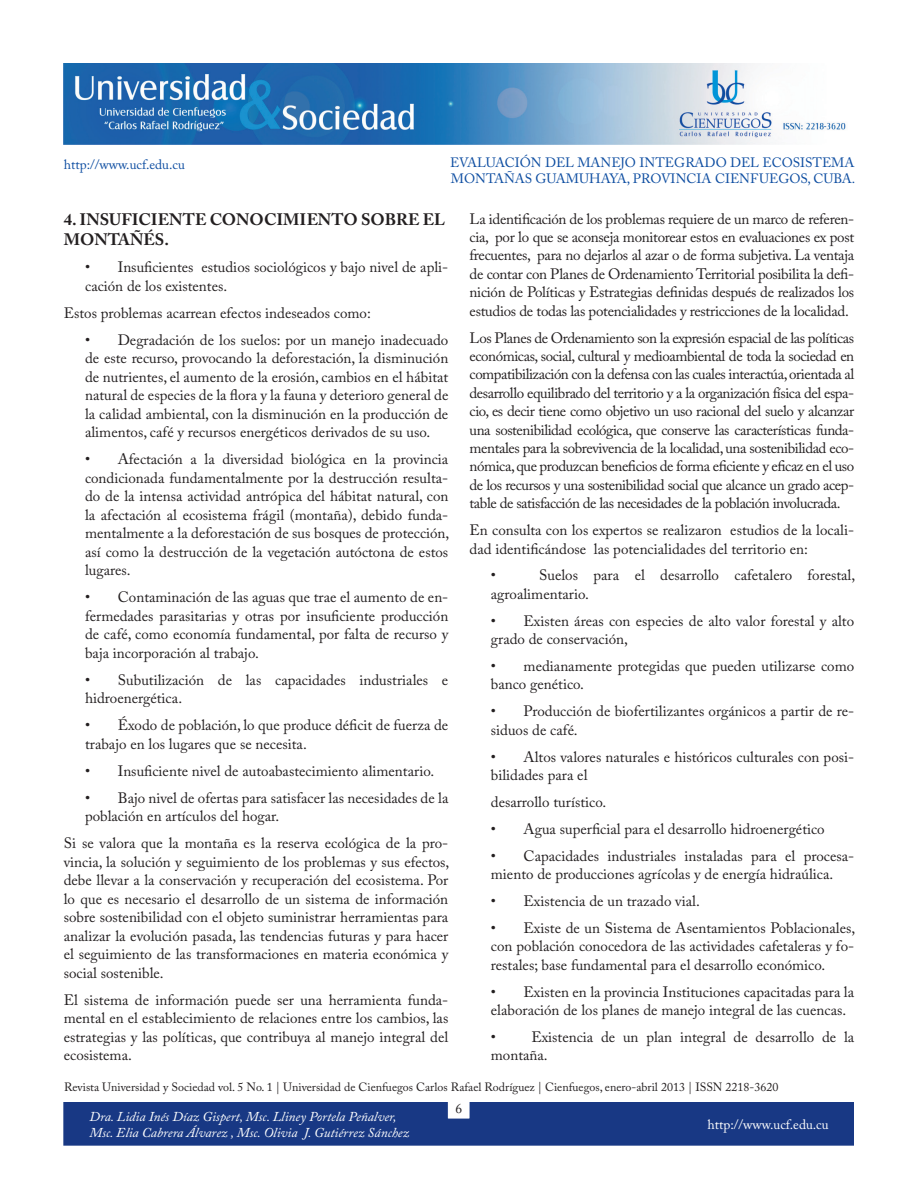
<style>
.page{position:relative;width:918px;height:1188px;background:#fff}
.page>*{position:absolute;margin:0;border:0;box-sizing:border-box;transform-origin:0 0}
.subtítulos{font:700 16.5px/20.2px "Adobe Caslon Pro";color:#231f20}
.texto_sangria{font:15px/18.5px "Adobe Caslon Pro";color:#231f20}
.texto{font:15px/18.5px "Adobe Caslon Pro";color:#231f20;text-align:justify}
.t1{font:13.5px/16.2px "Adobe Caslon Pro";color:#0d4da1}
.t2{font:italic 13.5px/16.2px "Adobe Caslon Pro";color:#fff}
.t3{font:13.5px "Adobe Caslon Pro";color:#fff}
.t4{font:13.5px "Adobe Caslon Pro";color:#231f20}
.t5{font:12px "Adobe Caslon Pro";color:#231f20}
</style>
<div class="page">
<img style="left:64px;top:64px;width:782px;height:80px">
<div style="left:64px;top:1103px;width:790px;height:42px;background:#183884"></div>
<p class="t1" style="left:450px;top:154px;width:407px">EVALUACIÓN DEL MANEJO INTEGRADO DEL ECOSISTEMA<br>MONTAÑAS GUAMUHAYA, PROVINCIA CIENFUEGOS, CUBA.</p>
<p class="t1" style="left:64px;top:156px;width:123px">http://www.ucf.edu.cu</p>
<p class="subtítulos" style="left:64px;top:209px;width:383px">4. INSUFICIENTE CONOCIMIENTO SOBRE EL<br>MONTAÑÉS.</p>
<p class="texto_sangria" style="left:85px;top:258px;width:365px">• Insuficientes estudios sociológicos y bajo nivel de apli&shy;cación de los existentes.</p>
<p class="texto" style="left:64px;top:303px;width:309px">Estos problemas acarrean efectos indeseados como:</p>
<p class="texto_sangria" style="left:85px;top:330px;width:365px;text-align:justify">• Degradación de los suelos: por un manejo inadecuado de este recurso, provocando la deforestación, la disminución de nutrientes, el aumento de la erosión, cambios en el hábitat natural de especies de la flora y la fauna y deterioro general de la calidad ambiental, con la disminución en la producción de alimentos, café y recursos energéticos derivados de su uso.</p>
<p class="texto_sangria" style="left:85px;top:450px;width:366px;text-align:justify">• Afectación a la diversidad biológica en la provincia condicionada fundamentalmente por la destrucción resulta&shy;do de la intensa actividad antrópica del hábitat natural, con la afectación al ecosistema frágil (montaña), debido funda&shy;mentalmente a la deforestación de sus bosques de protección, así como la destrucción de la vegetación autóctona de estos lugares.</p>
<p class="texto_sangria" style="left:85px;top:588px;width:365px;text-align:justify">• Contaminación de las aguas que trae el aumento de en&shy;fermedades parasitarias y otras por insuficiente producción de café, como economía fundamental, por falta de recurso y baja incorporación al trabajo.</p>
<p class="texto_sangria" style="left:85px;top:670px;width:365px">• Subutilización de las capacidades industriales e hidroenergética.</p>
<p class="texto_sangria" style="left:85px;top:716px;width:365px">• Éxodo de población, lo que produce déficit de fuerza de trabajo en los lugares que se necesita.</p>
<p class="texto_sangria" style="left:85px;top:761px;width:351px">• Insuficiente nivel de autoabastecimiento alimentario.</p>
<p class="texto_sangria" style="left:85px;top:788px;width:365px">• Bajo nivel de ofertas para satisfacer las necesidades de la población en artículos del hogar.</p>
<p class="texto" style="left:64px;top:834px;width:387px">Si se valora que la montaña es la reserva ecológica de la pro&shy;vincia, la solución y seguimiento de los problemas y sus efectos, debe llevar a la conservación y recuperación del ecosistema. Por lo que es necesario el desarrollo de un sistema de información sobre sostenibilidad con el objeto suministrar herramientas para analizar la evolución pasada, las tendencias futuras y para hacer el seguimiento de las transformaciones en materia económica y social sostenible.</p>
<p class="texto" style="left:64px;top:991px;width:386px">El sistema de información puede ser una herramienta funda&shy;mental en el establecimiento de relaciones entre los cambios, las estrategias y las políticas, que contribuya al manejo integral del ecosistema.</p>
<p class="texto" style="left:470px;top:209px;width:386px">La identificación de los problemas requiere de un marco de referen&shy;cia, por lo que se aconseja monitorear estos en evaluaciones ex post frecuentes, para no dejarlos al azar o de forma subjetiva. La ventaja de contar con Planes de Ordenamiento Territorial posibilita la defi&shy;nición de Políticas y Estrategias definidas después de realizados los estudios de todas las potencialidades y restricciones de la localidad.</p>
<p class="texto" style="left:470px;top:328px;width:386px">Los Planes de Ordenamiento son la expresión espacial de las políticas económicas, social, cultural y medioambiental de toda la sociedad en compatibilización con la defensa con las cuales interactúa, orientada al desarrollo equilibrado del territorio y a la organización física del espa&shy;cio, es decir tiene como objetivo un uso racional del suelo y alcanzar una sostenibilidad ecológica, que conserve las características funda&shy;mentales para la sobrevivencia de la localidad, una sostenibilidad eco&shy;nómica, que produzcan beneficios de forma eficiente y eficaz en el uso de los recursos y una sostenibilidad social que alcance un grado acep&shy;table de satisfacción de las necesidades de la población involucrada.</p>
<p class="texto" style="left:470px;top:521px;width:386px">En consulta con los expertos se realizaron estudios de la locali&shy;dad identificándose las potencialidades del territorio en:</p>
<p class="texto_sangria" style="left:491px;top:566px;width:7px">•</p>
<p class="texto_sangria" style="left:491px;top:566px;width:366px;text-indent:48px">Suelos para el desarrollo cafetalero forestal, agroalimentario.</p>
<p class="texto_sangria" style="left:491px;top:611px;width:365px">• Existen áreas con especies de alto valor forestal y alto grado de conservación,</p>
<p class="texto_sangria" style="left:491px;top:657px;width:365px">• medianamente protegidas que pueden utilizarse como banco genético.</p>
<p class="texto_sangria" style="left:491px;top:702px;width:365px">• Producción de biofertilizantes orgánicos a partir de re&shy;siduos de café.</p>
<p class="texto_sangria" style="left:491px;top:747px;width:365px">• Altos valores naturales e históricos culturales con posi&shy;bilidades para el</p>
<p class="texto_sangria" style="left:491px;top:793px;width:117px">desarrollo turístico.</p>
<p class="texto_sangria" style="left:491px;top:819px;width:335px">• Agua superficial para el desarrollo hidroenergético</p>
<p class="texto_sangria" style="left:491px;top:846px;width:365px">• Capacidades industriales instaladas para el procesa&shy;miento de producciones agrícolas y de energía hidraúlica.</p>
<p class="texto_sangria" style="left:491px;top:892px;width:210px">• Existencia de un trazado vial.</p>
<p class="texto_sangria" style="left:491px;top:919px;width:366px;text-align:justify">• Existe de un Sistema de Asentamientos Poblacionales, con población conocedora de las actividades cafetaleras y fo&shy;restales; base fundamental para el desarrollo económico.</p>
<p class="texto_sangria" style="left:491px;top:982px;width:365px">• Existen en la provincia Instituciones capacitadas para la elaboración de los planes de manejo integral de las cuencas.</p>
<p class="texto_sangria" style="left:491px;top:1028px;width:365px">• Existencia de un plan integral de desarrollo de la montaña.</p>
<p class="t5" style="left:64px;top:1079px;width:716px">Revista Universidad y Sociedad vol. 5 No. 1 | Universidad de Cienfuegos Carlos Rafael Rodríguez | Cienfuegos, enero-abril 2013 | ISSN 2218-3620</p>
<p class="t4" style="left:456px;top:1100px;width:8px">6</p>
<p class="t2" style="left:90px;top:1108px;width:321px">Dra. Lidia Inés Díaz Gispert, Msc. Lliney Portela Peñalver,<br>Msc. Elia Cabrera Álvarez , Msc. Olivia J. Gutiérrez Sánchez</p>
<p class="t3" style="left:708px;top:1117px;width:123px">http://www.ucf.edu.cu</p>
</div>
